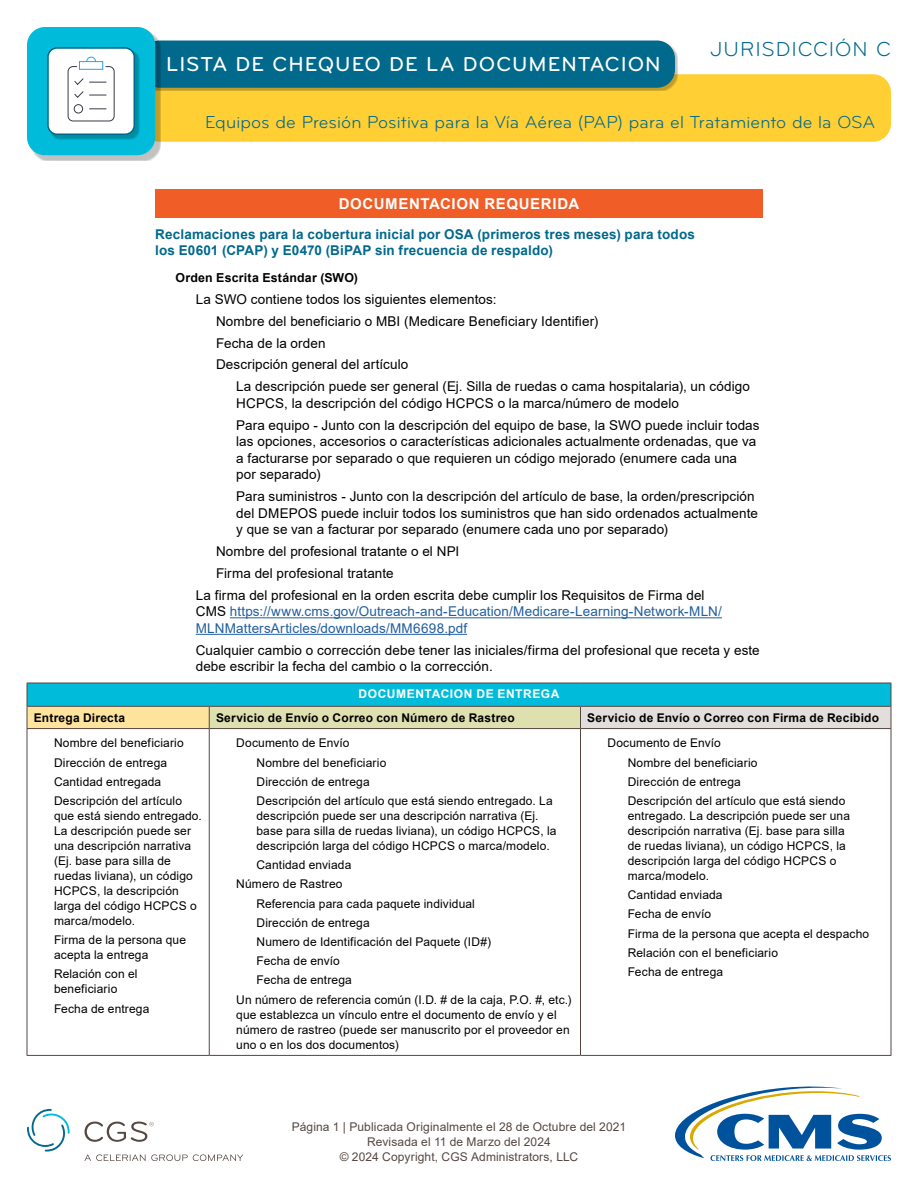
<style>
.page{position:relative;width:918px;height:1188px;background:#fff}
.page>*{position:absolute;margin:0;border:0;box-sizing:border-box;transform-origin:0 0}
.t1{font:500 21px "Bryant Pro";letter-spacing:.05em;color:#fff}
.t2{font:21px "Bryant Pro";letter-spacing:.04em;color:#00698c}
.t3{font:18px "Bryant Pro";letter-spacing:.005em;color:#00698c}
.t4{font:700 15px "Arial";letter-spacing:.04em;color:#fff}
.t5{font:13.5px/16.5px "Arial";letter-spacing:.005em;color:#000}
.t6{font:700 13.5px/16.5px "Arial";letter-spacing:.015em;color:#00698c}
.t7{font:13.5px/16.5px "Arial";letter-spacing:.01em;color:#215e9e}
.t8{font:700 12.3px "Arial";letter-spacing:.02em;color:#000}
.t9{font:12px/15px "Arial";letter-spacing:.01em;color:#000}
.t10{font:12px/15px "Arial";letter-spacing:.01em;color:#554742;text-align:center}
.t11{font:700 12px "Arial";letter-spacing:.015em;color:#000}
.t12{font:700 12px "Arial";letter-spacing:.05em;color:#fff}
.s1{color:#000}
</style>
<div class="page">
<div style="left:142px;top:74px;width:749px;height:68px;background:#ffcf34;border-radius:18px"></div>
<div style="left:144px;top:43px;width:534px;height:48px;background:#000;opacity:.25"></div>
<div style="left:142px;top:40px;width:533px;height:48px;background:#00698c;border-radius:18px"></div>
<div style="left:32px;top:32px;width:129px;height:129px;background:#000;opacity:.25"></div>
<div style="left:27px;top:27px;width:128px;height:128px;background:#00bcda;border-radius:18px"></div>
<div style="left:51px;top:51px;width:88px;height:88px;background:#008ea4"></div>
<svg style="left:50px;top:50px;width:82px;height:85px;background:#f3f5f7"></svg>
<div style="left:47px;top:47px;width:88px;height:88px;border:2px solid #00698c;border-radius:9px"></div>
<div style="left:155px;top:189px;width:608px;height:29px;background:#f15d26"></div>
<hr style="left:230px;top:617px;width:492px;height:1px;background:#215e9e">
<hr style="left:196px;top:634px;width:271px;height:1px;background:#215e9e">
<div style="left:27px;top:683px;width:864px;height:23px;background:#00bcda"></div>
<div style="left:27px;top:706px;width:182px;height:23px;background:#ffe49e"></div>
<div style="left:209px;top:706px;width:371px;height:23px;background:#dee0b0"></div>
<div style="left:580px;top:706px;width:311px;height:23px;background:#e2dedc"></div>
<hr style="left:27px;top:683px;width:182px;height:1px;background:#554742">
<hr style="left:209px;top:683px;width:371px;height:1px;background:#554742">
<hr style="left:580px;top:683px;width:311px;height:1px;background:#554742">
<hr style="left:27px;top:706px;width:182px;height:1px;background:#554742">
<svg style="left:27px;top:683px;width:1px;height:45px"></svg>
<hr style="left:209px;top:706px;width:371px;height:1px;background:#554742">
<svg style="left:209px;top:707px;width:1px;height:21px"></svg>
<hr style="left:580px;top:706px;width:311px;height:1px;background:#554742">
<svg style="left:580px;top:707px;width:1px;height:21px"></svg>
<svg style="left:891px;top:683px;width:1px;height:45px"></svg>
<hr style="left:27px;top:728px;width:182px;height:1px;background:#554742">
<hr style="left:209px;top:728px;width:371px;height:1px;background:#554742">
<hr style="left:580px;top:728px;width:311px;height:1px;background:#554742">
<hr style="left:27px;top:729px;width:1px;height:326px;background:#554742">
<hr style="left:209px;top:729px;width:1px;height:326px;background:#554742">
<hr style="left:580px;top:729px;width:1px;height:326px;background:#554742">
<hr style="left:891px;top:729px;width:1px;height:326px;background:#554742">
<hr style="left:27px;top:1055px;width:182px;height:1px;background:#554742">
<hr style="left:209px;top:1055px;width:371px;height:1px;background:#554742">
<hr style="left:580px;top:1055px;width:311px;height:1px;background:#554742">
<svg style="left:85px;top:1154px;width:158px;height:7px"></svg>
<svg style="left:85px;top:1122px;width:69px;height:20px"></svg>
<svg style="left:27px;top:1109px;width:43px;height:43px"></svg>
<svg style="left:675px;top:1087px;width:216px;height:74px"></svg>
<h1 class="t1" style="left:166px;top:51px;width:496px">LISTA DE CHEQUEO DE LA DOCUMENTACION</h1>
<h1 class="t2" style="left:710px;top:37px;width:182px">JURISDICCIÓN C</h1>
<h2 class="t3" style="left:205px;top:112px;width:672px">Equipos de Presión Positiva para la Vía Aérea (PAP) para el Tratamiento de la OSA</h2>
<p class="t4" style="left:339px;top:193px;width:242px">DOCUMENTACION REQUERIDA</p>
<p class="t6" style="left:155px;top:226px;width:541px">Reclamaciones para la cobertura inicial por OSA (primeros tres meses) para todos los E0601 (CPAP) y E0470 (BiPAP sin frecuencia de respaldo)</p>
<p class="t8" style="left:176px;top:269px;width:184px">Orden Escrita Estándar (SWO)</p>
<p class="t5" style="left:216px;top:288px;width:384px;line-height:21.9px;text-indent:-20px">La SWO contiene todos los siguientes elementos:<br>Nombre del beneficiario o MBI (Medicare Beneficiary Identifier)<br>Fecha de la orden<br>Descripción general del artículo</p>
<p class="t5" style="left:236px;top:378px;width:515px">La descripción puede ser general (Ej. Silla de ruedas o cama hospitalaria), un código<br>HCPCS, la descripción del código HCPCS o la marca/número de modelo</p>
<p class="t5" style="left:236px;top:417px;width:525px">Para equipo - Junto con la descripción del equipo de base, la SWO puede incluir todas las opciones, accesorios o características adicionales actualmente ordenadas, que va a facturarse por separado o que requieren un código mejorado (enumere cada una por separado)</p>
<p class="t5" style="left:236px;top:488px;width:523px">Para suministros - Junto con la descripción del artículo de base, la orden/prescripción del DMEPOS puede incluir todos los suministros que han sido ordenados actualmente y que se van a facturar por separado (enumere cada uno por separado)</p>
<p class="t5" style="left:216px;top:543px;width:245px">Nombre del profesional tratante o el NPI</p>
<p class="t5" style="left:216px;top:565px;width:179px">Firma del profesional tratante</p>
<p class="t5" style="left:196px;top:587px;width:510px">La firma del profesional en la orden escrita debe cumplir los Requisitos de Firma del</p>
<p class="t7" style="left:196px;top:603px;width:528px"><span class="s1">CMS</span> https://www.cms.gov/Outreach-and-Education/Medicare-Learning-Network-MLN/<br>MLNMattersArticles/downloads/MM6698.pdf</p>
<p class="t5" style="left:196px;top:642px;width:566px">Cualquier cambio o corrección debe tener las iniciales/firma del profesional que receta y este debe escribir la fecha del cambio o la corrección.</p>
<p class="t12" style="left:358px;top:686px;width:203px">DOCUMENTACION DE ENTREGA</p>
<p class="t11" style="left:34px;top:709px;width:93px">Entrega Directa</p>
<p class="t11" style="left:216px;top:709px;width:300px">Servicio de Envío o Correo con Número de Rastreo</p>
<p class="t11" style="left:587px;top:709px;width:293px">Servicio de Envío o Correo con Firma de Recibido</p>
<p class="t9" style="left:54px;top:734px;width:131px;line-height:19.2px">Nombre del beneficiario<br>Dirección de entrega<br>Cantidad entregada<br>Descripción del artículo</p>
<p class="t9" style="left:54px;top:808px;width:149px">que está siendo entregado.<br>La descripción puede ser una descripción narrativa (Ej. base para silla de ruedas liviana), un código<br>HCPCS, la descripción larga del código HCPCS o marca/modelo.</p>
<p class="t9" style="left:54px;top:932px;width:134px">Firma de la persona que acepta la entrega</p>
<p class="t9" style="left:54px;top:967px;width:85px">Relación con el beneficiario</p>
<p class="t9" style="left:54px;top:1001px;width:97px">Fecha de entrega</p>
<p class="t9" style="left:256px;top:734px;width:298px;line-height:19.2px;text-indent:-20px">Documento de Envío<br>Nombre del beneficiario<br>Dirección de entrega<br>Descripción del artículo que está siendo entregado. La</p>
<p class="t9" style="left:256px;top:808px;width:302px">descripción puede ser una descripción narrativa (Ej. base para silla de ruedas liviana), un código HCPCS, la descripción larga del código HCPCS o marca/modelo.</p>
<p class="t9" style="left:256px;top:857px;width:96px">Cantidad enviada</p>
<p class="t9" style="left:236px;top:877px;width:108px">Número de Rastreo</p>
<p class="t9" style="left:256px;top:896px;width:220px">Referencia para cada paquete individual</p>
<p class="t9" style="left:256px;top:915px;width:115px">Dirección de entrega</p>
<p class="t9" style="left:256px;top:934px;width:236px">Numero de Identificación del Paquete (ID#)</p>
<p class="t9" style="left:256px;top:953px;width:85px">Fecha de envío</p>
<p class="t9" style="left:256px;top:973px;width:97px">Fecha de entrega</p>
<p class="t9" style="left:236px;top:992px;width:337px">Un número de referencia común (I.D. # de la caja, P.O. #, etc.)</p>
<p class="t9" style="left:236px;top:1007px;width:335px">que establezca un vínculo entre el documento de envío y el número de rastreo (puede ser manuscrito por el proveedor en uno o en los dos documentos)</p>
<p class="t9" style="left:628px;top:734px;width:219px;line-height:19.2px;text-indent:-20px">Documento de Envío<br>Nombre del beneficiario<br>Dirección de entrega<br>Descripción del artículo que está siendo</p>
<p class="t9" style="left:628px;top:808px;width:224px">entregado. La descripción puede ser una descripción narrativa (Ej. base para silla de ruedas liviana), un código HCPCS, la descripción larga del código HCPCS o marca/modelo.</p>
<p class="t9" style="left:628px;top:885px;width:243px;line-height:19.2px">Cantidad enviada<br>Fecha de envío<br>Firma de la persona que acepta el despacho<br>Relación con el beneficiario<br>Fecha de entrega</p>
<p class="t10" style="left:292px;top:1119px;width:336px">Página 1 | Publicada Originalmente el 28 de Octubre del 2021<br>Revisada el 11 de Marzo del 2024<br>© 2024 Copyright, CGS Administrators, LLC</p>
</div>
